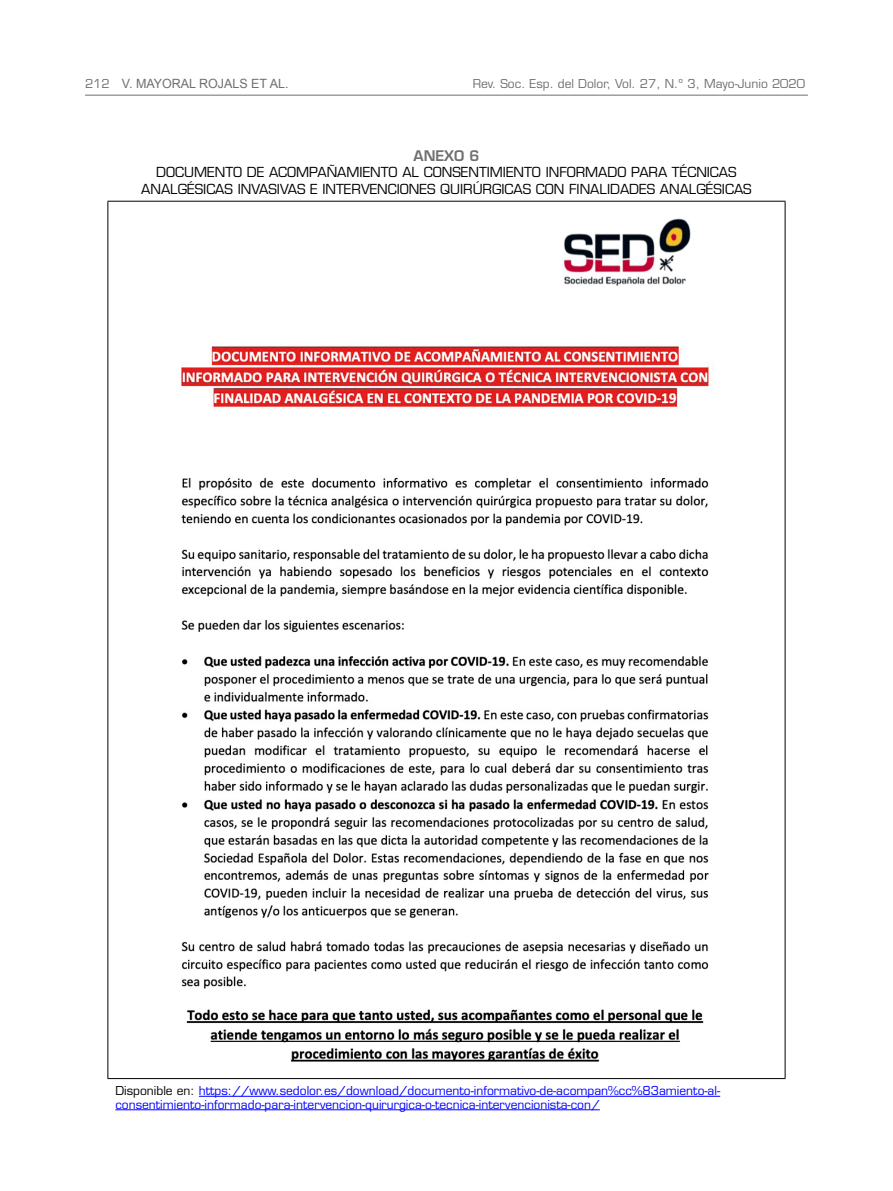
<style>
.page{position:relative;width:893px;height:1191px;background:#fff}
.page>*{position:absolute;margin:0;border:0;box-sizing:border-box;transform-origin:0 0}
.t1{font:600 14.25px "Eurostile LT Std";color:#706f6f}
.t2{font:13.5px/16.5px "Eurostile LT Std";color:#000;text-align:center}
.t3{font:12.75px "Arial";color:#706f6f}
.t4{font:12px/13.5px "Eurostile LT Std";color:#00f}
.t5{font:12px "Eurostile LT Std";color:#706f6f}
.s1{font-family:"Eurostile LT Std";font-size:12px}
.s2{color:#000}
</style>
<div class="page">
<hr style="left:85px;top:95px;width:723px;height:1px;background:#706f6f">
<hr style="left:107px;top:201px;width:678px;height:1px;background:#000">
<hr style="left:107px;top:202px;width:1px;height:876px;background:#000">
<hr style="left:785px;top:202px;width:1px;height:876px;background:#000">
<hr style="left:107px;top:1078px;width:678px;height:1px;background:#000">
<img style="left:181px;top:218px;width:532px;height:844px">
<hr style="left:199px;top:1096px;width:521px;height:1px;background:#00f">
<hr style="left:115px;top:1109px;width:485px;height:1px;background:#00f">
<p class="t3" style="left:85px;top:75px;width:205px"><span class="s1">212</span> V. MAYORAL ROJALS ET AL.</p>
<p class="t5" style="left:473px;top:76px;width:334px">Rev. Soc. Esp. del Dolor, Vol. 27, N.º 3, Mayo-Junio 2020</p>
<p class="t1" style="left:414px;top:146px;width:67px">ANEXO 6</p>
<p class="t2" style="left:141px;top:164px;width:612px">DOCUMENTO DE ACOMPAÑAMIENTO AL CONSENTIMIENTO INFORMADO PARA TÉCNICAS<br>ANALGÉSICAS INVASIVAS E INTERVENCIONES QUIRÚRGICAS CON FINALIDADES ANALGÉSICAS</p>
<p class="t4" style="left:115px;top:1084px;width:606px"><span class="s2">Disponible en:</span> https://www.sedolor.es/download/documento-informativo-de-acompan%cc%83amiento-al&shy;consentimiento-informado-para-intervencion-quirurgica-o-tecnica-intervencionista-con/</p>
</div>
